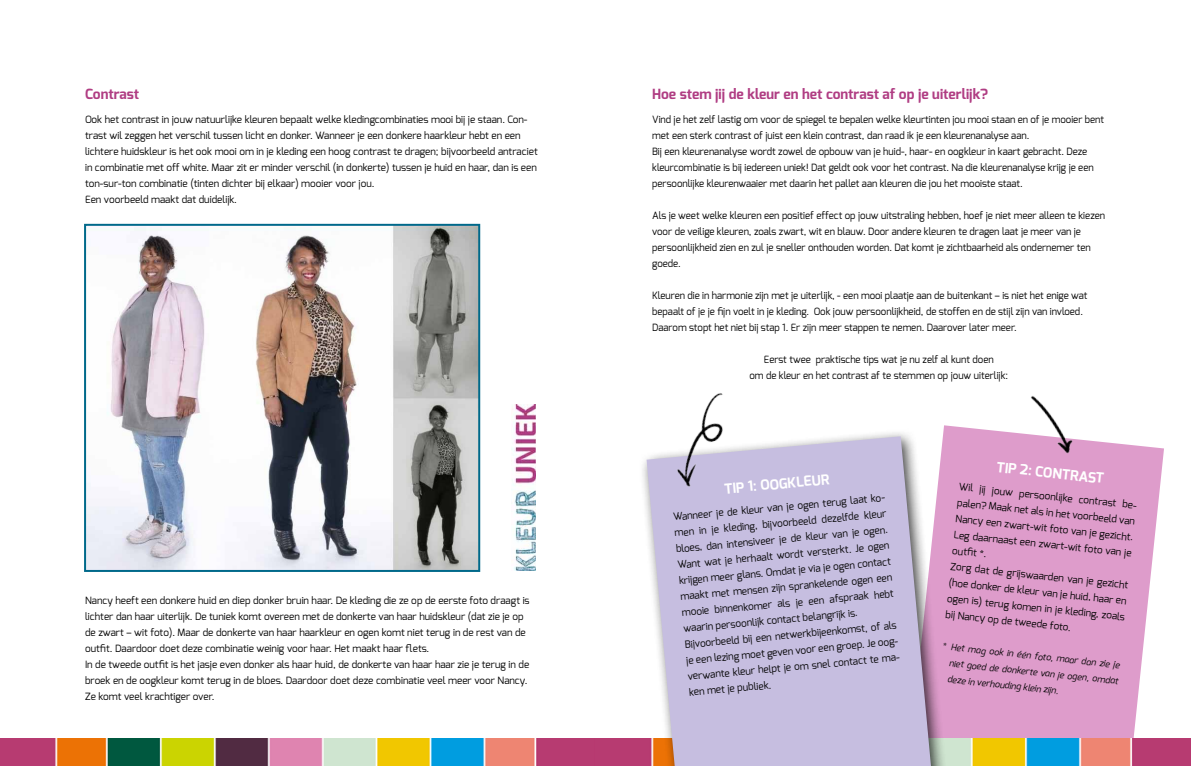
<style>
.page{position:relative;width:1191px;height:766px;background:#fff}
.page>*{position:absolute;margin:0;border:0;box-sizing:border-box;transform-origin:0 0}
.t1{font:700 14px "Exo";color:#b03d83}
.t2{font:700 14px "Exo";color:#fff}
.t3{font:10px/16px "Exo";color:#000}
.t4{font:italic 9px/16px "Exo";color:#000;text-align:justify}
</style>
<div class="page">
<img style="left:0;top:738px;width:638px;height:27px">
<svg style="left:943px;top:425px;width:221px;height:313px;fill:#de9ccb"></svg>
<img style="left:947px;top:738px;width:244px;height:27px">
<div style="left:638px;top:428px;width:309px;height:337px;background:#000;opacity:.75"></div>
<svg style="left:646px;top:436px;width:285px;height:329px;fill:#c6bee0"></svg>
<img style="left:641px;top:393px;width:118px;height:120px">
<img style="left:1002px;top:396px;width:98px;height:127px">
<img style="left:87px;top:227px;width:390px;height:341px">
<div style="left:84px;top:224px;width:396px;height:347px;border:2px solid #00698a"></div>
<svg style="left:535px;top:404px;width:1px;height:166px"></svg>
<img style="left:511px;top:404px;width:24px;height:166px">
<h1 class="t1" style="left:85px;top:85px;width:56px">Contrast</h1>
<p class="t3" style="left:85px;top:111px;width:454px">Ook het contrast in jouw natuurlijke kleuren bepaalt welke kledingcombinaties mooi bij je staan. Con&shy;trast wil zeggen het verschil tussen licht en donker. Wanneer je een donkere haarkleur hebt en een lichtere huidskleur is het ook mooi om in je kleding een hoog contrast te dragen; bijvoorbeeld antraciet in combinatie met off white. Maar zit er minder verschil (in donkerte) tussen je huid en haar, dan is een ton-sur-ton combinatie (tinten dichter bij elkaar) mooier voor jou.<br>Een voorbeeld maakt dat duidelijk.</p>
<p class="t3" style="left:85px;top:591px;width:446px">Nancy heeft een donkere huid en diep donker bruin haar. De kleding die ze op de eerste foto draagt is lichter dan haar uiterlijk. De tuniek komt overeen met de donkerte van haar huidskleur (dat zie je op de zwart – wit foto). Maar de donkerte van haar haarkleur en ogen komt niet terug in de rest van de outfit. Daardoor doet deze combinatie weinig voor haar. Het maakt haar flets.<br>In de tweede outfit is het jasje even donker als haar huid, de donkerte van haar haar zie je terug in de broek en de oogkleur komt terug in de bloes. Daardoor doet deze combinatie veel meer voor Nancy.<br>Ze komt veel krachtiger over.</p>
<h1 class="t1" style="left:652px;top:85px;width:337px">Hoe stem jij de kleur en het contrast af op je uiterlijk?</h1>
<p class="t3" style="left:652px;top:111px;width:453px">Vind je het zelf lastig om voor de spiegel te bepalen welke kleurtinten jou mooi staan en of je mooier bent met een sterk contrast of juist een klein contrast, dan raad ik je een kleurenanalyse aan.<br>Bij een kleurenanalyse wordt zowel de opbouw van je huid-, haar- en oogkleur in kaart gebracht. Deze kleurcombinatie is bij iedereen uniek! Dat geldt ook voor het contrast. Na die kleurenanalyse krijg je een persoonlijke kleurenwaaier met daarin het pallet aan kleuren die jou het mooiste staat.</p>
<p class="t3" style="left:652px;top:207px;width:454px">Als je weet welke kleuren een positief effect op jouw uitstraling hebben, hoef je niet meer alleen te kiezen voor de veilige kleuren, zoals zwart, wit en blauw. Door andere kleuren te dragen laat je meer van je persoonlijkheid zien en zul je sneller onthouden worden. Dat komt je zichtbaarheid als ondernemer ten goede.</p>
<p class="t3" style="left:652px;top:287px;width:437px">Kleuren die in harmonie zijn met je uiterlijk, - een mooi plaatje aan de buitenkant – is niet het enige wat bepaalt of je je fijn voelt in je kleding. Ook jouw persoonlijkheid, de stoffen en de stijl zijn van invloed.<br>Daarom stopt het niet bij stap 1. Er zijn meer stappen te nemen. Daarover later meer.</p>
<p class="t3" style="left:749px;top:351px;width:260px;text-align:center">Eerst twee praktische tips wat je nu zelf al kunt doen<br>om de kleur en het contrast af te stemmen op jouw uiterlijk:</p>
<h1 class="t2" style="left:723px;top:479px;width:107px;rotate:-5deg">TIP 1: OOGKLEUR</h1>
<p class="t3" style="left:672px;top:508px;width:216px;rotate:-5deg">Wanneer je de kleur van je ogen terug laat ko&shy;men in je kleding, bijvoorbeeld dezelfde kleur bloes, dan intensiveer je de kleur van je ogen.<br>Want wat je herhaalt wordt versterkt. Je ogen krijgen meer glans. Omdat je via je ogen contact maakt met mensen zijn sprankelende ogen een mooie binnenkomer als je een afspraak hebt waarin persoonlijk contact belangrijk is.<br>Bijvoorbeeld bij een netwerkbijeenkomst, of als je een lezing moet geven voor een groep. Je oog&shy;verwante kleur helpt je om snel contact te ma&shy;ken met je publiek.</p>
<h1 class="t2" style="left:997px;top:458px;width:109px;rotate:6deg">TIP 2: CONTRAST</h1>
<p class="t3" style="left:959px;top:478px;width:182px;rotate:6deg">Wil jij jouw persoonlijke contrast be&shy;palen? Maak net als in het voorbeeld van Nancy een zwart-wit foto van je gezicht.<br>Leg daarnaast een zwart-wit foto van je outfi t *.<br>Zorg dat de grijswaarden van je gezicht (hoe donker de kleur van je huid, haar en ogen is) terug komen in je kleding, zoals bij Nancy op de tweede foto.</p>
<p class="t4" style="left:951px;top:639px;width:172px;text-indent:-9px;rotate:6deg">* Het mag ook in één foto, maar dan zie je niet goed de donkerte van je ogen, omdat deze in verhouding klein zijn.</p>
</div>
